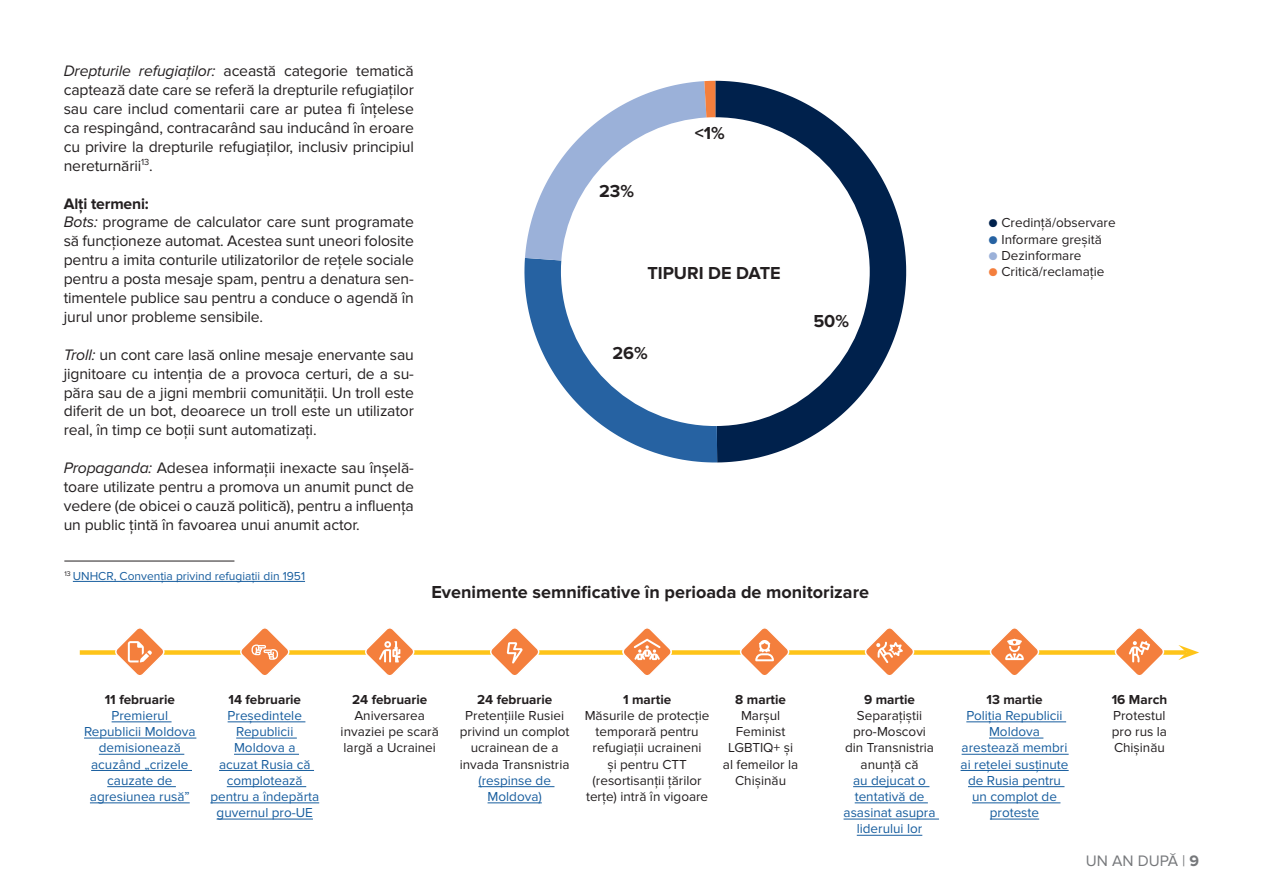
<style>
.page{position:relative;width:1263px;height:893px;background:#fff}
.page>*{position:absolute;margin:0;border:0;box-sizing:border-box;transform-origin:0 0}
.figure_title{font:700 18px "Proxima Nova";color:#231f20}
.Normal_ENG{font:15.75px/18.9px "Proxima Nova";letter-spacing:-.01em;color:#231f20;text-align:justify}
.Intertitlu{font:700 15.75px "Proxima Nova";letter-spacing:-.01em;color:#231f20}
.t1{font:15.75px "Proxima Nova";color:#76787b}
.figure_text{font:13.5px/16.2px "Proxima Nova";color:#231f20;text-align:center}
.figure_text-2{font:13.5px/16.2px "Proxima Nova";color:#175d9e;text-align:center}
.figure_text-3{font:700 13.5px "Proxima Nova";color:#231f20}
.footnote{font:12px "Proxima Nova";color:#175d9e}
.s1{font-style:italic}
.s2{color:#00214c}
.s3{color:#2662a2}
.s4{color:#9bb1d9}
.s5{color:#f47f3d}
.s6{font-weight:700;color:#231f20}
.s7{font-weight:700}
.s8{color:#175d9e}
.s9{color:#231f20}
</style>
<div class="page">
<svg style="left:717px;top:81px;width:189px;height:381px"></svg>
<svg style="left:524px;top:81px;width:193px;height:381px"></svg>
<div style="left:80px;top:650px;width:1106px;height:5px;background:#fec419"></div>
<svg style="left:1178px;top:645px;width:21px;height:15px"></svg>
<hr style="left:112px;top:722px;width:60px;height:1px;background:#175d9e">
<hr style="left:84px;top:738px;width:112px;height:1px;background:#175d9e">
<hr style="left:99px;top:754px;width:85px;height:1px;background:#175d9e">
<hr style="left:91px;top:770px;width:101px;height:1px;background:#175d9e">
<hr style="left:107px;top:786px;width:69px;height:1px;background:#175d9e">
<hr style="left:90px;top:803px;width:100px;height:1px;background:#175d9e">
<hr style="left:228px;top:722px;width:77px;height:1px;background:#175d9e">
<hr style="left:236px;top:738px;width:61px;height:1px;background:#175d9e">
<hr style="left:234px;top:754px;width:65px;height:1px;background:#175d9e">
<hr style="left:219px;top:770px;width:95px;height:1px;background:#175d9e">
<hr style="left:227px;top:786px;width:79px;height:1px;background:#175d9e">
<hr style="left:210px;top:803px;width:109px;height:1px;background:#175d9e">
<hr style="left:217px;top:819px;width:96px;height:1px;background:#175d9e">
<hr style="left:478px;top:786px;width:76px;height:1px;background:#175d9e">
<hr style="left:488px;top:803px;width:54px;height:1px;background:#175d9e">
<hr style="left:853px;top:786px;width:76px;height:1px;background:#175d9e">
<hr style="left:855px;top:803px;width:73px;height:1px;background:#175d9e">
<hr style="left:843px;top:819px;width:96px;height:1px;background:#175d9e">
<hr style="left:857px;top:835px;width:65px;height:1px;background:#175d9e">
<hr style="left:966px;top:722px;width:100px;height:1px;background:#175d9e">
<hr style="left:989px;top:738px;width:54px;height:1px;background:#175d9e">
<hr style="left:962px;top:754px;width:107px;height:1px;background:#175d9e">
<hr style="left:960px;top:770px;width:109px;height:1px;background:#175d9e">
<hr style="left:968px;top:786px;width:96px;height:1px;background:#175d9e">
<hr style="left:972px;top:803px;width:88px;height:1px;background:#175d9e">
<hr style="left:990px;top:819px;width:49px;height:1px;background:#175d9e">
<svg style="left:1114px;top:628px;width:51px;height:47px"></svg>
<svg style="left:489px;top:628px;width:51px;height:47px"></svg>
<svg style="left:364px;top:628px;width:51px;height:47px"></svg>
<svg style="left:864px;top:628px;width:51px;height:47px"></svg>
<svg style="left:622px;top:628px;width:51px;height:47px"></svg>
<svg style="left:739px;top:628px;width:51px;height:47px"></svg>
<svg style="left:989px;top:628px;width:51px;height:47px"></svg>
<svg style="left:114px;top:628px;width:51px;height:47px"></svg>
<svg style="left:239px;top:628px;width:51px;height:47px"></svg>
<hr style="left:73px;top:581px;width:232px;height:1px;background:#175d9e">
<hr style="left:64px;top:561px;width:170px;height:1px;background:#231f20">
<p class="Normal_ENG" style="left:64px;top:62px;width:352px"><span class="s1">Drepturile refugiaților:</span> această categorie tematică captează date care se referă la drepturile refugiaților sau care includ comentarii care ar putea fi înțelese ca respingând, contracarând sau inducând în eroare cu privire la drepturile refugiaților, inclusiv principiul nereturnării<sup>13</sup>.</p>
<p class="Intertitlu" style="left:64px;top:194px;width:87px">Alți termeni:</p>
<p class="Normal_ENG" style="left:64px;top:213px;width:352px"><span class="s1">Bots:</span> programe de calculator care sunt programate să funcționeze automat. Acestea sunt uneori folosite pentru a imita conturile utilizatorilor de rețele sociale pentru a posta mesaje spam, pentru a denatura sen&shy;timentele publice sau pentru a conduce o agendă în jurul unor probleme sensibile.</p>
<p class="Normal_ENG" style="left:64px;top:345px;width:352px"><span class="s1">Troll:</span> un cont care lasă online mesaje enervante sau jignitoare cu intenția de a provoca certuri, de a su&shy;păra sau de a jigni membrii comunității. Un troll este diferit de un bot, deoarece un troll este un utilizator real, în timp ce boții sunt automatizați.</p>
<p class="Normal_ENG" style="left:64px;top:459px;width:352px"><span class="s1">Propaganda:</span> Adesea informații inexacte sau înșelă&shy;toare utilizate pentru a promova un anumit punct de vedere (de obicei o cauză politică), pentru a influența un public țintă în favoarea unui anumit actor.</p>
<p class="footnote" style="left:64px;top:569px;width:242px"><sup>13</sup> UNHCR, Convenția privind refugiații din 1951</p>
<p class="figure_title" style="left:599px;top:181px;width:36px">23%</p>
<p class="figure_title" style="left:695px;top:123px;width:32px">&lt;1%</p>
<p class="figure_title" style="left:647px;top:262px;width:135px">TIPURI DE DATE</p>
<p class="figure_title" style="left:612px;top:343px;width:37px">26%</p>
<p class="figure_title" style="left:813px;top:310px;width:37px">50%</p>
<p class="figure_title" style="left:431px;top:582px;width:439px">Evenimente semnificative în perioada de monitorizare</p>
<p class="figure_text" style="left:989px;top:215px;width:128px"><span class="s2">●</span> Credință/observare</p>
<p class="figure_text" style="left:989px;top:231px;width:115px"><span class="s3">●</span> Informare greșită</p>
<p class="figure_text" style="left:989px;top:247px;width:94px"><span class="s4">●</span> Dezinformare</p>
<p class="figure_text" style="left:989px;top:264px;width:117px"><span class="s5">●</span> Critică/reclamație</p>
<p class="figure_text-2" style="left:84px;top:691px;width:113px"><span class="s6">11 februarie<br></span>Premierul<br>Republicii Moldova demisionează acuzând „crizele cauzate de agresiunea rusă”</p>
<p class="figure_text-2" style="left:210px;top:691px;width:110px"><span class="s6">14 februarie<br></span>Președintele<br>Republicii<br>Moldova a<br>acuzat Rusia că complotează pentru a îndepărta guvernul pro-UE</p>
<p class="figure_text-3" style="left:735px;top:692px;width:52px">8 martie</p>
<p class="figure_text" style="left:341px;top:691px;width:100px"><span class="s7">24 februarie<br></span>Aniversarea invaziei pe scară largă a Ucrainei</p>
<p class="figure_text-3" style="left:623px;top:692px;width:50px">1 martie</p>
<p class="figure_text-3" style="left:477px;top:692px;width:77px">24 februarie</p>
<p class="figure_text" style="left:460px;top:708px;width:111px">Pretențiile Rusiei privind un complot ucrainean de a invada Transnistria <span class="s8">(respinse de<br>Moldova)</span></p>
<p class="figure_text" style="left:585px;top:708px;width:126px">Măsurile de protecție temporară pentru refugiații ucraineni<br>și pentru CTT (resortisanții țărilor terțe) intră în vigoare</p>
<p class="figure_text" style="left:723px;top:708px;width:77px">Marșul<br>Feminist<br>LGBTIQ+ și al femeilor la<br>Chișinău</p>
<p class="figure_text-3" style="left:864px;top:692px;width:52px">9 martie</p>
<p class="figure_text-2" style="left:843px;top:708px;width:93px"><span class="s9">Separațiștii pro-Moscovi din Transnistria anunță că<br></span>au dejucat o tentativă de asasinat asupra liderului lor</p>
<p class="figure_text-3" style="left:986px;top:692px;width:58px">13 martie</p>
<p class="figure_text-2" style="left:960px;top:708px;width:109px">Poliția Republicii<br>Moldova arestează membri ai rețelei susținute de Rusia pentru un complot de proteste</p>
<p class="figure_text-3" style="left:1112px;top:692px;width:57px">16 March</p>
<p class="figure_text" style="left:1112px;top:708px;width:57px;text-align:justify">Protestul pro rus la Chișinău</p>
<p class="t1" style="left:1086px;top:852px;width:115px">UN AN DUPĂ | <span class="s7">9</span></p>
</div>
